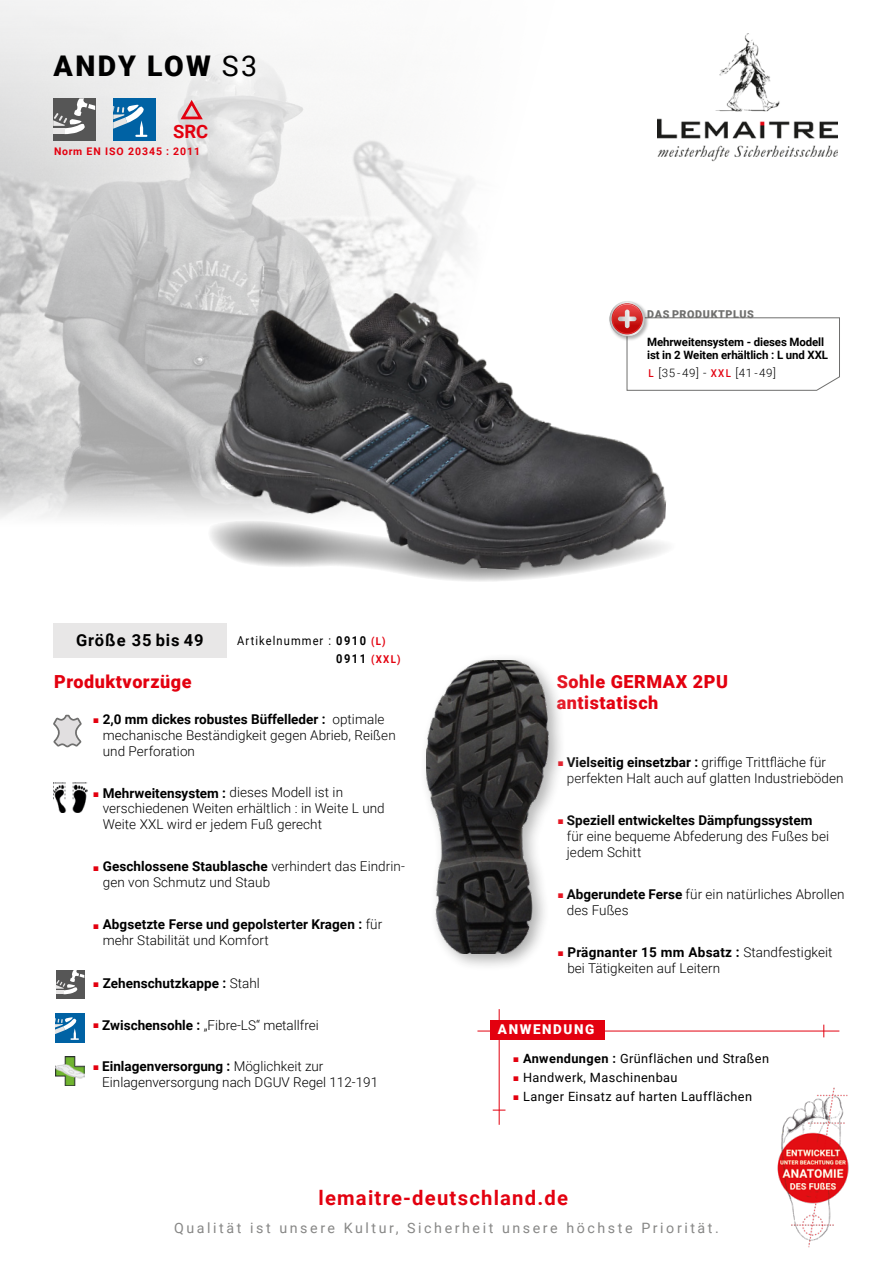
<style>
.page{position:relative;width:893px;height:1263px;background:#fff}
.page>*{position:absolute;margin:0;border:0;box-sizing:border-box;transform-origin:0 0}
.Nom_produit{font:900 28.5px "Roboto";letter-spacing:.085em;color:#000}
.t1{font:700 20.25px "Roboto";letter-spacing:.06em;color:#e3000f}
.t2{font:700 18.45px "Roboto";color:#e3000f}
.t3{font:900 18px/21.6px "Roboto";letter-spacing:.03em;color:#e3000f}
.t4{font:700 16.5px "Roboto";letter-spacing:.06em;color:#000}
.t5{font:14.25px "Roboto";letter-spacing:.18em;color:#878786}
.t6{font:300 13.5px/16.2px "Roboto";letter-spacing:.005em;color:#000}
.t7{font:700 13.5px/16.2px "Roboto";letter-spacing:.005em;color:#000}
.Nom_produit-2{font:900 13.5px "Roboto";letter-spacing:.115em;color:#fff}
.Texte_FR_colonne_gri{font:12.75px "Roboto";letter-spacing:.03em;color:#000}
.Ref_produit{font:12.3px "Roboto";letter-spacing:.1em;color:#000;scale:.9 1}
.t8{font:700 11.55px/12.8px "Roboto";letter-spacing:-.01em;color:#000}
.t9{font:300 11.55px "Roboto";letter-spacing:.05em;color:#000}
.Texte_GB{font:900 10.8px "Roboto";letter-spacing:.055em;color:#6f6f6e}
.Ref_produit-2{font:700 10.8px "Roboto";color:#e3000f;scale:.9 1}
.t10{font:700 10.5px "Roboto";letter-spacing:.095em;color:#e3000f}
.s1{font-weight:400}
.s2{font-weight:500;font-size:10.8px;color:#e3000f}
.s3{font-size:12px}
.s4{font-weight:700}
.s5{font-weight:700;font-size:10.8px;color:#e3000f}
.s6{font-size:12.3px;color:#000}
.s7{color:#e3000f}
.s8{font-weight:300}
</style>
<div class="page">
<img style="left:0;top:0;width:208px;height:437px">
<svg style="left:208px;top:39px;width:265px;height:398px;fill:#f4f4f4"></svg>
<svg style="left:0;top:437px;width:227px;height:278px"></svg>
<img style="left:658px;top:33px;width:179px;height:129px">
<img style="left:777px;top:1087px;width:72px;height:161px">
<hr style="left:477px;top:1031px;width:362px;height:1px;background:#e3000f">
<hr style="left:499px;top:1009px;width:1px;height:116px;background:#e3000f">
<svg style="left:493px;top:1110px;width:12px;height:1px"></svg>
<div style="left:490px;top:1020px;width:115px;height:19px;background:#e3000f"></div>
<div style="left:55px;top:1013px;width:29px;height:29px;background:#0062a4"></div>
<svg style="left:55px;top:1017px;width:24px;height:23px"></svg>
<div style="left:357px;top:591px;width:261px;height:433px;background:#fff"></div>
<img style="left:427px;top:660px;width:123px;height:293px">
<svg style="left:53px;top:715px;width:29px;height:32px"></svg>
<div style="left:53px;top:98px;width:42px;height:42px;background:#565656"></div>
<svg style="left:53px;top:98px;width:42px;height:36px"></svg>
<svg style="left:178px;top:97px;width:26px;height:25px"></svg>
<div style="left:113px;top:98px;width:42px;height:42px;background:#0062a4"></div>
<svg style="left:113px;top:105px;width:34px;height:32px"></svg>
<svg style="left:676px;top:317px;width:164px;height:74px"></svg>
<div style="left:56px;top:970px;width:28px;height:28px;background:#565656"></div>
<svg style="left:56px;top:970px;width:28px;height:24px"></svg>
<div style="left:53px;top:623px;width:174px;height:34px;background:#e8e7e7"></div>
<svg style="left:205px;top:514px;width:342px;height:78px"></svg>
<img style="left:210px;top:284px;width:466px;height:293px">
<img style="left:56px;top:1057px;width:28px;height:28px">
<img style="left:53px;top:782px;width:35px;height:30px">
<p class="Nom_produit" style="left:54px;top:46px;width:205px">ANDY LOW <span class="s1">S3</span></p>
<p class="t2" style="left:173px;top:118px;width:37px">SRC</p>
<p class="t10" style="left:54px;top:144px;width:148px">Norm EN ISO 20345 : 2011</p>
<p class="Texte_GB" style="left:647px;top:306px;width:108px">DAS PRODUKTPLUS</p>
<p class="t8" style="left:647px;top:335px;width:183px">Mehrweitensystem - dieses Modell ist in 2 Weiten erhältlich : L und XXL</p>
<p class="t9" style="left:649px;top:365px;width:129px"><span class="s2">L</span> <span class="s3">[</span>35 - 49<span class="s3">] -</span> <span class="s2">XXL</span> <span class="s3">[</span>41 - 49<span class="s3">]</span></p>
<p class="t4" style="left:76px;top:628px;width:129px">Größe 35 bis 49</p>
<p class="Ref_produit" style="left:237px;top:632px;width:166px">Artikelnummer : <span class="s4">0910</span> <span class="s5">(L)</span></p>
<p class="Ref_produit-2" style="left:336px;top:652px;width:73px"><span class="s6">0911</span> (XXL)</p>
<p class="t3" style="left:54px;top:670px;width:139px">Produktvorzüge</p>
<p class="t6" style="left:103px;top:710px;width:294px;text-indent:-9px"><span class="s7">■</span> <span class="s4">2,0 mm dickes robustes Büffelleder :</span> optimale mechanische Beständigkeit gegen Abrieb, Reißen und Perforation</p>
<p class="t6" style="left:103px;top:785px;width:284px;line-height:15.6px;text-indent:-9px"><span class="s7">■</span> <span class="s4">Mehrweitensystem :</span> dieses Modell ist in verschiedenen Weiten erhältlich : in Weite L und<br>Weite XXL wird er jedem Fuß gerecht</p>
<p class="t6" style="left:103px;top:857px;width:304px;text-indent:-9px"><span class="s7">■</span> <span class="s4">Geschlossene Staublasche</span> verhindert das Eindrin&shy;gen von Schmutz und Staub</p>
<p class="t7" style="left:103px;top:915px;width:281px;text-indent:-9px"><span class="s7">■</span> Abgsetzte Ferse und gepolsterter Kragen : <span class="s8">für mehr Stabilität und Komfort</span></p>
<p class="t7" style="left:94px;top:974px;width:168px"><span class="s7">■</span> Zehenschutzkappe : <span class="s8">Stahl</span></p>
<p class="t6" style="left:94px;top:1016px;width:227px"><span class="s7">■</span> <span class="s4">Zwischensohle :</span> „Fibre-LS“ metallfrei</p>
<p class="t6" style="left:102px;top:1058px;width:277px;text-indent:-9px"><span class="s7">■</span> <span class="s4">Einlagenversorgung :</span> Möglichkeit zur<br>Einlagenversorgung nach DGUV Regel 112-191</p>
<p class="t3" style="left:557px;top:670px;width:173px">Sohle GERMAX 2PU antistatisch</p>
<p class="t6" style="left:567px;top:753px;width:278px;text-indent:-9px"><span class="s7">■</span> <span class="s4">Vielseitig einsetzbar :</span> griffige Trittfläche für perfekten Halt auch auf glatten Industrieböden</p>
<p class="t6" style="left:567px;top:811px;width:264px;text-indent:-9px"><span class="s7">■</span> <span class="s4">Speziell entwickeltes Dämpfungssystem </span>für eine bequeme Abfederung des Fußes bei jedem Schitt</p>
<p class="t6" style="left:567px;top:885px;width:279px;text-indent:-9px"><span class="s7">■</span> <span class="s4">Abgerundete Ferse</span> für ein natürliches Abrollen des Fußes</p>
<p class="t6" style="left:567px;top:943px;width:267px;text-indent:-9px"><span class="s7">■</span> <span class="s4">Prägnanter 15 mm Absatz :</span> Standfestigkeit bei Tätigkeiten auf Leitern</p>
<p class="Nom_produit-2" style="left:498px;top:1020px;width:98px">ANWENDUNG</p>
<p class="Texte_FR_colonne_gri" style="left:514px;top:1049px;width:257px"><span class="s7">■</span> <span class="s4">Anwendungen :</span> Grünflächen und Straßen</p>
<p class="Texte_FR_colonne_gri" style="left:514px;top:1068px;width:165px"><span class="s7">■</span> Handwerk, Maschinenbau</p>
<p class="Texte_FR_colonne_gri" style="left:514px;top:1087px;width:240px"><span class="s7">■</span> Langer Einsatz auf harten Laufflächen</p>
<p class="t1" style="left:318px;top:1183px;width:251px">lemaitre-deutschland.de</p>
<p class="t5" style="left:174px;top:1218px;width:546px">Qualität ist unsere Kultur, Sicherheit unsere höchste Priorität.</p>
</div>
